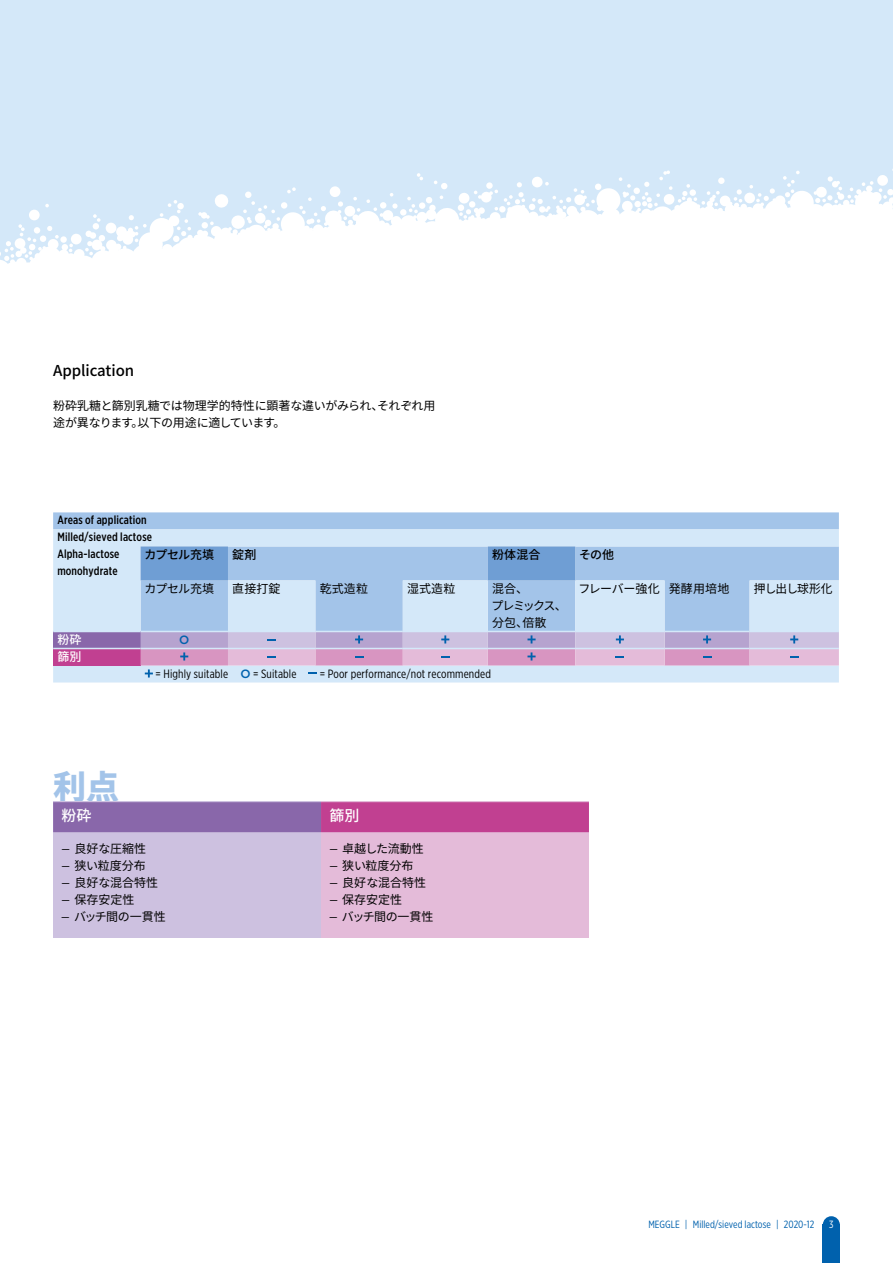
<style>
.page{position:relative;width:893px;height:1263px;background:#fff}
.page>*{position:absolute;margin:0;border:0;box-sizing:border-box;transform-origin:0 0}
.t1{font:900 33px "Noto Sans CJ Kjp";color:#a3c4e9}
.t2{font:500 15px "Noto Sans CJ Kjp";letter-spacing:-.005em;color:#000}
.t3{font:500 15px "Noto Sans CJ Kjp";color:#fff}
.t4{font:12px/17px "Noto Sans CJ Kjp";color:#000}
.t5{font:500 12px/17px "Gotham X Narrow";letter-spacing:.01em;color:#000}
.t6{font:12px "Gotham X Narrow";letter-spacing:.01em;color:#000}
.t7{font:12px "Noto Sans CJ Kjp";letter-spacing:-.02em;color:#000}
.t8{font:500 12px "Noto Sans CJ Kjp";letter-spacing:-.005em;color:#000}
.t9{font:12px/17px "Noto Sans CJ Kjp";letter-spacing:-.095em;color:#000}
.t10{font:12px "Noto Sans CJ Kjp";letter-spacing:-.075em;color:#000}
.t11{font:500 12px "Noto Sans CJ Kjp";color:#fff}
.t12{font:500 12px "Gotham";color:#0061ad}
.t13{font:10.5px "Gotham X Narrow";color:#0061ad}
.t14{font:10.5px "Gotham X Narrow";color:#fff}
.s1{font-family:"Gotham";font-weight:500;color:#0061ad}
.s2{font-family:"Gotham X Narrow"}
</style>
<div class="page">
<div style="left:0;top:0;width:893px;height:455px;background:#d4e8f9"></div>
<svg style="left:0;top:169px;width:893px;height:286px;background:#f8fbfe"></svg>
<div style="left:823px;top:1225px;width:17px;height:38px;background:#0061ad"></div>
<div style="left:823px;top:1216px;width:17px;height:17px;background:#0061ad;border-radius:50%"></div>
<div style="left:53px;top:801px;width:268px;height:137px;background:#cdc1e0"></div>
<div style="left:53px;top:802px;width:268px;height:30px;background:#8967aa"></div>
<div style="left:321px;top:801px;width:268px;height:137px;background:#e4bbd9"></div>
<div style="left:321px;top:802px;width:268px;height:30px;background:#c14091"></div>
<div style="left:53px;top:512px;width:786px;height:17px;background:#a3c4e9"></div>
<svg style="left:53px;top:529px;width:786px;height:153px;background:#c1daf2"></svg>
<svg style="left:141px;top:546px;width:434px;height:34px;background:#8fb5e0"></svg>
<div style="left:53px;top:631px;width:88px;height:17px;background:#8967aa"></div>
<div style="left:53px;top:648px;width:88px;height:17px;background:#c14091"></div>
<hr style="left:53px;top:648px;width:88px;height:1px;background:#d4e8f9">
<hr style="left:53px;top:631px;width:88px;height:1px;background:#d4e8f9">
<svg style="left:141px;top:631px;width:698px;height:46px;background:#cebedd"></svg>
<p class="t2" style="left:53px;top:362px;width:83px">Application</p>
<p class="t4" style="left:53px;top:398px;width:384px">粉砕乳糖と篩別乳糖では物理学的特性に顕著な違いがみられ、それぞれ用途が異なります。以下の用途に適しています。</p>
<p class="t5" style="left:57px;top:512px;width:96px">Areas of application<br>Milled/sieved lactose<br>Alpha-lactose monohydrate</p>
<p class="t8" style="left:145px;top:548px;width:71px">カプセル充填</p>
<p class="t8" style="left:232px;top:548px;width:26px">錠剤</p>
<p class="t8" style="left:492px;top:548px;width:50px">粉体混合</p>
<p class="t8" style="left:579px;top:548px;width:37px">その他</p>
<p class="t4" style="left:145px;top:580px;width:71px">カプセル充填</p>
<p class="t4" style="left:232px;top:580px;width:50px">直接打錠</p>
<p class="t4" style="left:320px;top:580px;width:50px">乾式造粒</p>
<p class="t4" style="left:407px;top:580px;width:50px">湿式造粒</p>
<p class="t9" style="left:491px;top:580px;width:77px">混合、<br>プレミックス、分包、倍散</p>
<p class="t4" style="left:579px;top:580px;width:152px">フレーバー強化 発酵用培地</p>
<p class="t10" style="left:754px;top:582px;width:80px">押し出し球形化</p>
<p class="t11" style="left:57px;top:633px;width:26px">粉砕</p>
<p class="t12" style="left:179px;top:631px;width:12px">O</p>
<p class="t11" style="left:57px;top:650px;width:26px">篩別</p>
<p class="t6" style="left:155px;top:666px;width:142px">= Highly suitable <span class="s1">O</span> = Suitable</p>
<p class="t6" style="left:320px;top:666px;width:173px">= Poor performance/not recommended</p>
<h1 class="t1" style="left:53px;top:768px;width:67px">利点</h1>
<p class="t3" style="left:62px;top:807px;width:31px">粉砕</p>
<p class="t4" style="left:62px;top:840px;width:86px"><span class="s2">—</span> 良好な圧縮性</p>
<p class="t4" style="left:62px;top:857px;width:86px"><span class="s2">—</span> 狭い粒度分布</p>
<p class="t4" style="left:62px;top:874px;width:98px"><span class="s2">—</span> 良好な混合特性</p>
<p class="t4" style="left:62px;top:891px;width:74px"><span class="s2">—</span> 保存安定性</p>
<p class="t7" style="left:61px;top:909px;width:106px"><span class="s2">—</span> バッチ間の一貫性</p>
<p class="t3" style="left:330px;top:807px;width:31px">篩別</p>
<p class="t4" style="left:330px;top:840px;width:96px"><span class="s2">—</span> 卓越した流動性</p>
<p class="t4" style="left:330px;top:857px;width:86px"><span class="s2">—</span> 狭い粒度分布</p>
<p class="t4" style="left:330px;top:874px;width:98px"><span class="s2">—</span> 良好な混合特性</p>
<p class="t4" style="left:330px;top:891px;width:74px"><span class="s2">—</span> 保存安定性</p>
<p class="t7" style="left:329px;top:909px;width:106px"><span class="s2">—</span> バッチ間の一貫性</p>
<p class="t13" style="left:648px;top:1218px;width:167px">MEGGLE | Milled/sieved lactose | 2020-12</p>
<p class="t14" style="left:829px;top:1218px;width:6px">3</p>
</div>
